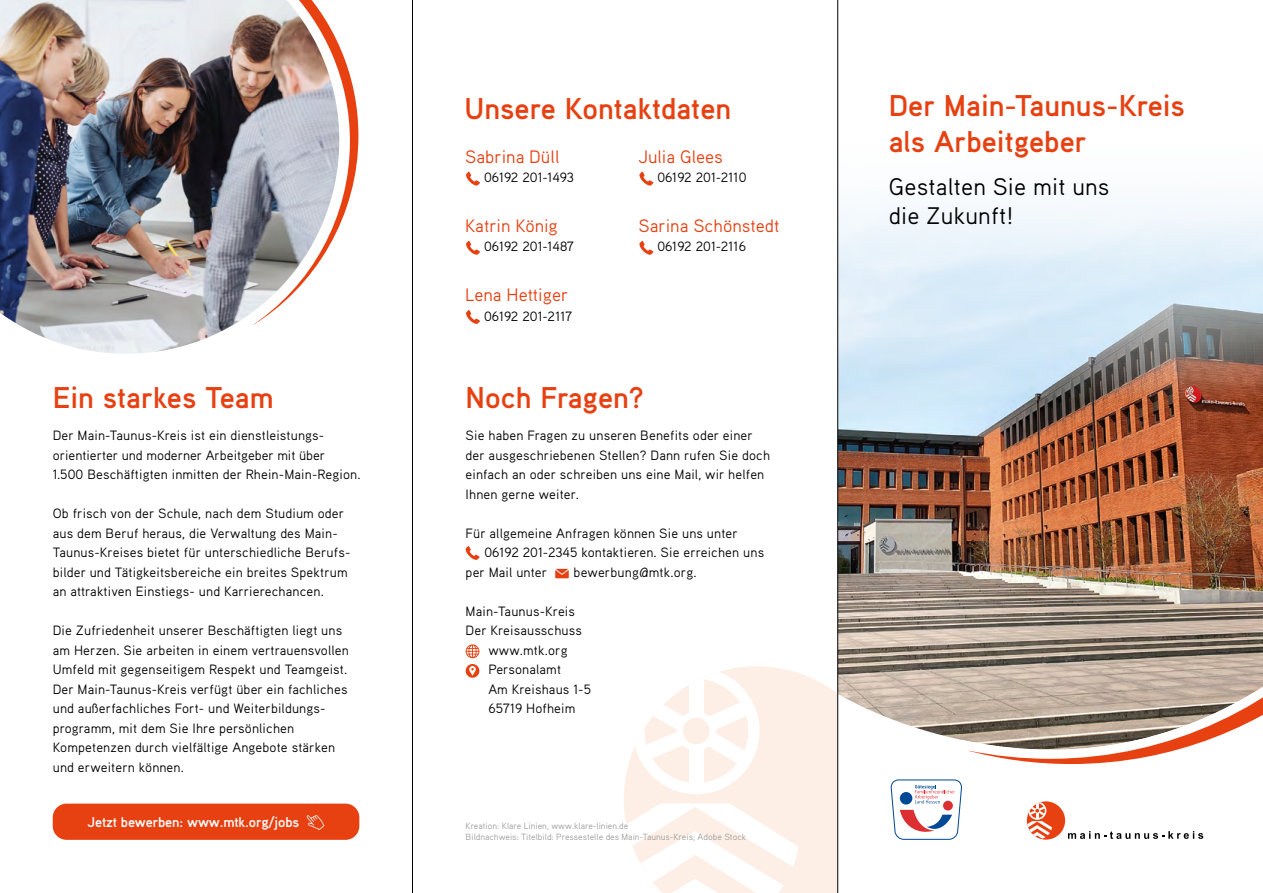
<style>
.page{position:relative;width:1263px;height:893px;background:#fff}
.page>*{position:absolute;margin:0;border:0;box-sizing:border-box;transform-origin:0 0}
._03_Headline{font:700 30px "Aaux Pro OT";color:#e74011}
._01_Titel_Headline{font:700 30px "Aaux Pro OT";color:#e74011}
._02_Titel_Subtitel{font:24px/28.8px "Aaux Pro OT";letter-spacing:.005em;color:#000}
._04_Fliesstext{font:18px "Aaux Pro OT";color:#e74011}
.t1{font:700 14.1px "Aaux Pro OT";letter-spacing:-.01em;color:#fff}
._04_Fliesstext-2{font:13.5px/19.5px "Aaux Pro OT";letter-spacing:.01em;color:#000}
._04_Fliesstext-3{font:13.5px "Aaux Pro OT";letter-spacing:-.01em;color:#000}
._07_Preis-Info{font:9px "Aaux Pro OT";color:#9d9d9c}
</style>
<div class="page">
<svg style="left:624px;top:666px;width:213px;height:227px;fill:#feefe6"></svg>
<svg style="left:625px;top:803px;width:174px;height:90px"></svg>
<div style="left:633px;top:668px;width:126px;height:126px;border:11px solid #fff;border-radius:50%"></div>
<div style="left:688px;top:675px;width:15px;height:40px;background:#fff"></div>
<div style="left:688px;top:747px;width:15px;height:40px;background:#fff"></div>
<svg style="left:641px;top:696px;width:108px;height:70px"></svg>
<img style="left:60px;top:343px;width:133px;height:11px">
<div style="left:1027px;top:801px;width:38px;height:39px;background:#e74011;border-radius:50%"></div>
<div style="left:1028px;top:802px;width:18px;height:18px;border:2px solid #fff;border-radius:50%"></div>
<svg style="left:1027px;top:803px;width:25px;height:36px"></svg>
<svg style="left:1068px;top:831px;width:135px;height:8px"></svg>
<img style="left:838px;top:266px;width:425px;height:484px">
<div style="left:829px;top:88px;width:434px;height:178px;background:linear-gradient(to bottom,#fff,#e9f3fa)"></div>
<svg style="left:466px;top:644px;width:13px;height:14px"></svg>
<div style="left:466px;top:664px;width:13px;height:14px;background:#e74011;border-radius:50%"></div>
<svg style="left:469px;top:666px;width:7px;height:10px"></svg>
<img style="left:952px;top:411px;width:311px;height:353px">
<img style="left:0;top:0;width:359px;height:343px">
<svg style="left:466px;top:172px;width:14px;height:14px"></svg>
<svg style="left:639px;top:172px;width:14px;height:14px"></svg>
<svg style="left:466px;top:241px;width:14px;height:14px"></svg>
<svg style="left:639px;top:241px;width:14px;height:14px"></svg>
<svg style="left:466px;top:310px;width:14px;height:14px"></svg>
<svg style="left:890px;top:779px;width:72px;height:61px"></svg>
<svg style="left:555px;top:569px;width:14px;height:9px"></svg>
<svg style="left:466px;top:546px;width:14px;height:14px"></svg>
<div style="left:53px;top:804px;width:306px;height:36px;background:#e74011;border-radius:14px"></div>
<svg style="left:306px;top:815px;width:18px;height:15px"></svg>
<hr style="left:412px;top:0;width:1px;height:893px;background:#000">
<hr style="left:837px;top:0;width:1px;height:893px;background:#000">
<p class="_03_Headline" style="left:53px;top:378px;width:222px">Ein starkes Team</p>
<p class="_04_Fliesstext-2" style="left:53px;top:425px;width:309px">Der Main-Taunus-Kreis ist ein dienstleistungs&shy;orientierter und moderner Arbeitgeber mit über<br>1.500 Beschäftigten inmitten der Rhein-Main-Region.</p>
<p class="_04_Fliesstext-2" style="left:53px;top:503px;width:299px">Ob frisch von der Schule, nach dem Studium oder aus dem Beruf heraus, die Verwaltung des Main-Taunus-Kreises bietet für unterschiedliche Berufs&shy;bilder und Tätigkeitsbereiche ein breites Spektrum an attraktiven Einstiegs- und Karrierechancen.</p>
<p class="_04_Fliesstext-2" style="left:53px;top:620px;width:298px">Die Zufriedenheit unserer Beschäftigten liegt uns am Herzen. Sie arbeiten in einem vertrauensvollen Umfeld mit gegenseitigem Respekt und Teamgeist.<br>Der Main-Taunus-Kreis verfügt über ein fachliches und außerfachliches Fort- und Weiterbildungs&shy;programm, mit dem Sie Ihre persönlichen Kompetenzen durch vielfältige Angebote stärken und erweitern können.</p>
<p class="t1" style="left:88px;top:813px;width:213px">Jetzt bewerben: www.mtk.org/jobs</p>
<p class="_03_Headline" style="left:465px;top:89px;width:268px">Unsere Kontaktdaten</p>
<p class="_04_Fliesstext" style="left:465px;top:145px;width:96px">Sabrina Düll</p>
<p class="_04_Fliesstext-3" style="left:484px;top:169px;width:91px">06192 201-1493</p>
<p class="_04_Fliesstext" style="left:638px;top:145px;width:86px">Julia Glees</p>
<p class="_04_Fliesstext-2" style="left:657px;top:167px;width:91px">06192 201-2110</p>
<p class="_04_Fliesstext" style="left:465px;top:214px;width:94px">Katrin König</p>
<p class="_04_Fliesstext-3" style="left:484px;top:238px;width:91px">06192 201-1487</p>
<p class="_04_Fliesstext" style="left:465px;top:283px;width:105px">Lena Hettiger</p>
<p class="_04_Fliesstext-2" style="left:484px;top:306px;width:90px">06192 201-2117</p>
<p class="_04_Fliesstext" style="left:638px;top:214px;width:142px">Sarina Schönstedt</p>
<p class="_04_Fliesstext-2" style="left:657px;top:237px;width:90px">06192 201-2116</p>
<p class="_03_Headline" style="left:466px;top:378px;width:180px">Noch Fragen?</p>
<p class="_04_Fliesstext-2" style="left:466px;top:425px;width:289px">Sie haben Fragen zu unseren Benefits oder einer</p>
<p class="_04_Fliesstext-2" style="left:466px;top:445px;width:306px">der ausgeschriebenen Stellen? Dann rufen Sie doch</p>
<p class="_04_Fliesstext-2" style="left:466px;top:464px;width:300px">einfach an oder schreiben uns eine Mail, wir helfen</p>
<p class="_04_Fliesstext-2" style="left:466px;top:484px;width:115px">Ihnen gerne weiter.</p>
<p class="_04_Fliesstext-2" style="left:466px;top:523px;width:274px">Für allgemeine Anfragen können Sie uns unter</p>
<p class="_04_Fliesstext-2" style="left:466px;top:542px;width:300px;text-indent:19px">06192 201-2345 kontaktieren. Sie erreichen uns per Mail unter</p>
<p class="_04_Fliesstext-2" style="left:574px;top:562px;width:124px">bewerbung@mtk.org.</p>
<p class="_04_Fliesstext-2" style="left:466px;top:601px;width:118px">Main-Taunus-Kreis<br>Der Kreisausschuss</p>
<p class="_04_Fliesstext-2" style="left:488px;top:640px;width:81px">www.mtk.org</p>
<p class="_04_Fliesstext-2" style="left:488px;top:659px;width:104px">Personalamt<br>Am Kreishaus 1-5<br>65719 Hofheim</p>
<p class="_07_Preis-Info" style="left:466px;top:820px;width:164px">Kreation: Klare Linien, www.klare-linien.de</p>
<p class="_07_Preis-Info" style="left:466px;top:831px;width:282px">Bildnachweis: Titelbild: Pressestelle des Main-Taunus-Kreis; Adobe Stock</p>
<p class="_01_Titel_Headline" style="left:889px;top:86px;width:298px">Der Main-Taunus-Kreis</p>
<p class="_01_Titel_Headline" style="left:889px;top:122px;width:199px">als Arbeitgeber</p>
<p class="_02_Titel_Subtitel" style="left:889px;top:172px;width:222px">Gestalten Sie mit uns die Zukunft!</p>
</div>
